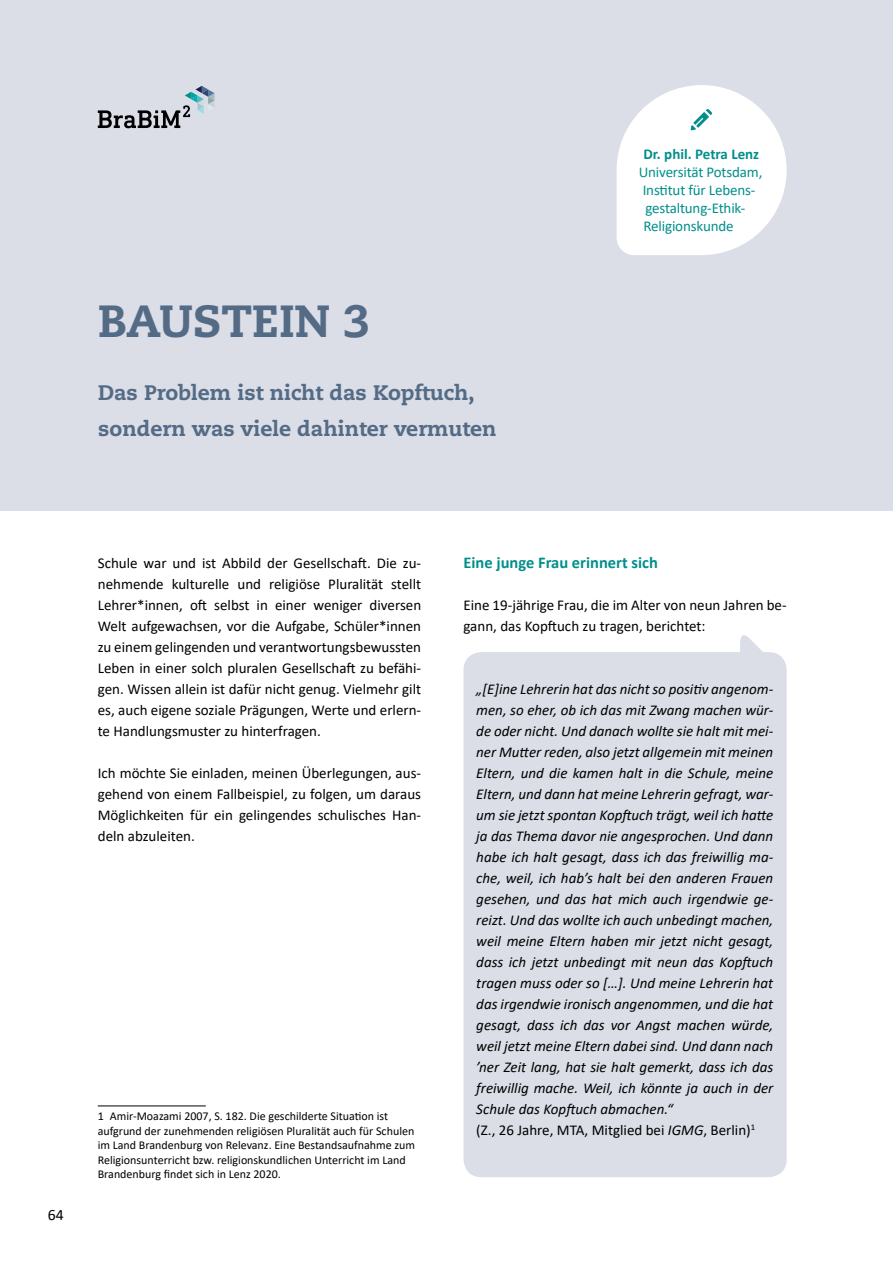
<style>
.page{position:relative;width:893px;height:1263px;background:#fff}
.page>*{position:absolute;margin:0;border:0;box-sizing:border-box;transform-origin:0 0}
.t1{font:800 45px "Caecilia LT Std";color:#546b86}
.t2{font:800 21px/36px "Caecilia LT Std";color:#546b86}
.t3{font:700 16.5px "Calibri";color:#008f8b}
.t4{font:15.75px "Calibri";color:#000}
.t5{font:italic 15px/21px "Calibri";color:#000}
.t6{font:15px/21px "Calibri";color:#000;text-align:justify}
.t7{font:15px/18px "Calibri";letter-spacing:-.01em;color:#008f8b}
.t8{font:700 15px "Calibri";color:#008f8b}
.t9{font:12px/14.4px "Calibri";color:#000}
.s1{font-style:normal}
</style>
<div class="page">
<hr style="left:98px;top:1105px;width:108px;height:1px;background:#000">
<div style="left:0;top:0;width:893px;height:510px;background:#dbdde7"></div>
<svg style="left:98px;top:86px;width:117px;height:42px"></svg>
<svg style="left:617px;top:85px;width:170px;height:170px"></svg>
<svg style="left:740px;top:635px;width:23px;height:17px"></svg>
<div style="left:463px;top:652px;width:324px;height:525px;background:#dbdde7;border-radius:18px"></div>
<h1 class="t1" style="left:98px;top:293px;width:58px">Baustein</h1>
<h1 class="t1" style="left:344px;top:293px;width:28px">3</h1>
<h2 class="t2" style="left:98px;top:375px;width:400px">Das Problem ist nicht das Kopftuch, sondern was viele dahinter vermuten</h2>
<p class="t8" style="left:643px;top:144px;width:117px">Dr. phil. Petra Lenz</p>
<p class="t7" style="left:639px;top:163px;width:125px">Universität Potsdam,<br>Institut für Lebens&shy;gestaltung-Ethik-<br>Religionskunde</p>
<p class="t6" style="left:98px;top:552px;width:325px">Schule war und ist Abbild der Gesellschaft. Die zu&shy;nehmende kulturelle und religiöse Pluralität stellt Lehrer*innen, oft selbst in einer weniger diversen Welt aufgewachsen, vor die Aufgabe, Schüler*innen zu einem gelingenden und verantwortungsbewussten Leben in einer solch pluralen Gesellschaft zu befähi&shy;gen. Wissen allein ist dafür nicht genug. Vielmehr gilt es, auch eigene soziale Prägungen, Werte und erlern&shy;te Handlungsmuster zu hinterfragen.</p>
<p class="t6" style="left:98px;top:762px;width:325px">Ich möchte Sie einladen, meinen Überlegungen, aus&shy;gehend von einem Fallbeispiel, zu folgen, um daraus Möglichkeiten für ein gelingendes schulisches Han&shy;deln abzuleiten.</p>
<p class="t4" style="left:48px;top:1204px;width:17px">64</p>
<p class="t9" style="left:98px;top:1109px;width:319px">1 Amir-Moazami 2007, S. 182. Die geschilderte Situation ist aufgrund der zunehmenden religiösen Pluralität auch für Schulen im Land Brandenburg von Relevanz. Eine Bestandsaufnahme zum Religionsunterricht bzw. religionskundlichen Unterricht im Land Brandenburg findet sich in Lenz 2020.</p>
<p class="t3" style="left:463px;top:551px;width:196px">Eine junge Frau erinnert sich</p>
<p class="t6" style="left:463px;top:594px;width:325px">Eine 19-jährige Frau, die im Alter von neun Jahren be&shy;gann, das Kopftuch zu tragen, berichtet:</p>
<p class="t5" style="left:476px;top:678px;width:299px">„[E]ine Lehrerin hat das nicht so positiv angenom&shy;men, so eher, ob ich das mit Zwang machen wür&shy;de oder nicht. Und danach wollte sie halt mit mei&shy;ner Mutter reden, also jetzt allgemein mit meinen Eltern, und die kamen halt in die Schule, meine Eltern, und dann hat meine Lehrerin gefragt, war&shy;um sie jetzt spontan Kopftuch trägt, weil ich hatte ja das Thema davor nie angesprochen. Und dann habe ich halt gesagt, dass ich das freiwillig ma&shy;che, weil, ich hab’s halt bei den anderen Frauen gesehen, und das hat mich auch irgendwie ge&shy;reizt. Und das wollte ich auch unbedingt machen, weil meine Eltern haben mir jetzt nicht gesagt, dass ich jetzt unbedingt mit neun das Kopftuch tragen muss oder so […]. Und meine Lehrerin hat das irgendwie ironisch angenommen, und die hat gesagt, dass ich das vor Angst machen würde, weil jetzt meine Eltern dabei sind. Und dann nach ’ner Zeit lang, hat sie halt gemerkt, dass ich das freiwillig mache. Weil, ich könnte ja auch in der Schule das Kopftuch abmachen.“<br><span class="s1">(Z., 26 Jahre, MTA, Mitglied bei</span> IGMG<span class="s1">, Berlin)</span><sup>1</sup></p>
</div>
